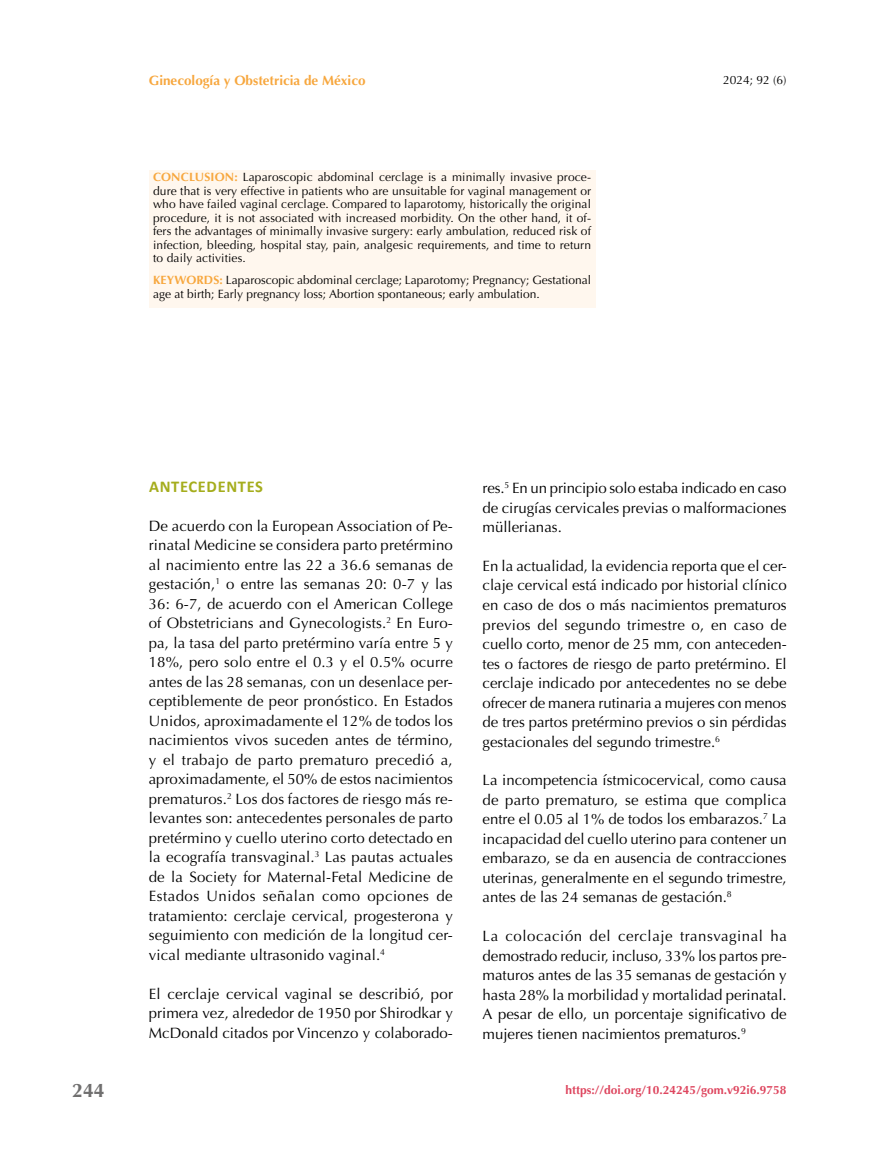
<style>
.page{position:relative;width:893px;height:1149px;background:#fff}
.page>*{position:absolute;margin:0;border:0;box-sizing:border-box;transform-origin:0 0}
.t1{font:700 19.5px "Optima";color:#706f6f}
.t2{font:700 16.5px "Calibri";letter-spacing:.04em;color:#a5ad1d}
.t3{font:15px/19.5px "Optima";color:#000;text-align:justify}
.t4{font:700 13.5px "Optima";color:#f7a73e}
.t5{font:12px/13.5px "Optima";color:#000;text-align:justify}
.t6{font:700 12px "Optima";color:#de465f}
.s1{font-weight:700;color:#f7a73e}
</style>
<div class="page">
<div style="left:149px;top:170px;width:446px;height:138px;background:#fff7ee"></div>
<p class="t4" style="left:149px;top:73px;width:218px">Ginecología y Obstetricia de México</p>
<p class="t5" style="left:153px;top:170px;width:440px"><span class="s1">CONCLUSION:</span> Laparoscopic abdominal cerclage is a minimally invasive proce&shy;dure that is very effective in patients who are unsuitable for vaginal management or who have failed vaginal cerclage. Compared to laparotomy, historically the original procedure, it is not associated with increased morbidity. On the other hand, it of&shy;fers the advantages of minimally invasive surgery: early ambulation, reduced risk of infection, bleeding, hospital stay, pain, analgesic requirements, and time to return to daily activities.</p>
<p class="t5" style="left:153px;top:273px;width:439px"><span class="s1">KEYWORDS:</span> Laparoscopic abdominal cerclage; Laparotomy; Pregnancy; Gestational age at birth; Early pregnancy loss; Abortion spontaneous; early ambulation.</p>
<p class="t5" style="left:723px;top:74px;width:65px">2024; 92 (6)</p>
<h1 class="t1" style="left:72px;top:1079px;width:34px">244</h1>
<p class="t2" style="left:149px;top:474px;width:115px">ANTECEDENTES</p>
<p class="t3" style="left:149px;top:515px;width:306px">De acuerdo con la European Association of Pe&shy;rinatal Medicine se considera parto pretérmino al nacimiento entre las 22 a 36.6 semanas de gestación,<sup>1</sup> o entre las semanas 20: 0-7 y las 36: 6-7, de acuerdo con el American College of Obstetricians and Gynecologists.<sup>2</sup> En Euro&shy;pa, la tasa del parto pretérmino varía entre 5 y 18%, pero solo entre el 0.3 y el 0.5% ocurre antes de las 28 semanas, con un desenlace per&shy;ceptiblemente de peor pronóstico. En Estados Unidos, aproximadamente el 12% de todos los nacimientos vivos suceden antes de término, y el trabajo de parto prematuro precedió a, aproximadamente, el 50% de estos nacimientos prematuros.<sup>2</sup> Los dos factores de riesgo más re&shy;levantes son: antecedentes personales de parto pretérmino y cuello uterino corto detectado en la ecografía transvaginal.<sup>3</sup> Las pautas actuales de la Society for Maternal-Fetal Medicine de Estados Unidos señalan como opciones de tratamiento: cerclaje cervical, progesterona y seguimiento con medición de la longitud cer&shy;vical mediante ultrasonido vaginal.<sup>4</sup></p>
<p class="t3" style="left:149px;top:983px;width:306px">El cerclaje cervical vaginal se describió, por primera vez, alrededor de 1950 por Shirodkar y McDonald citados por Vincenzo y colaborado-</p>
<p class="t3" style="left:483px;top:478px;width:306px">res.<sup>5</sup> En un principio solo estaba indicado en caso de cirugías cervicales previas o malformaciones müllerianas.</p>
<p class="t3" style="left:483px;top:556px;width:306px">En la actualidad, la evidencia reporta que el cer&shy;claje cervical está indicado por historial clínico en caso de dos o más nacimientos prematuros previos del segundo trimestre o, en caso de cuello corto, menor de 25 mm, con anteceden&shy;tes o factores de riesgo de parto pretérmino. El cerclaje indicado por antecedentes no se debe ofrecer de manera rutinaria a mujeres con menos de tres partos pretérmino previos o sin pérdidas gestacionales del segundo trimestre.<sup>6</sup></p>
<p class="t3" style="left:483px;top:770px;width:306px">La incompetencia ístmicocervical, como causa de parto prematuro, se estima que complica entre el 0.05 al 1% de todos los embarazos.<sup>7</sup> La incapacidad del cuello uterino para contener un embarazo, se da en ausencia de contracciones uterinas, generalmente en el segundo trimestre, antes de las 24 semanas de gestación.<sup>8</sup></p>
<p class="t3" style="left:483px;top:926px;width:306px">La colocación del cerclaje transvaginal ha demostrado reducir, incluso, 33% los partos pre&shy;maturos antes de las 35 semanas de gestación y hasta 28% la morbilidad y mortalidad perinatal.<br>A pesar de ello, un porcentaje significativo de mujeres tienen nacimientos prematuros.<sup>9</sup></p>
<p class="t6" style="left:566px;top:1082px;width:222px">https://doi.org/10.24245/gom.v92i6.9758</p>
</div>
